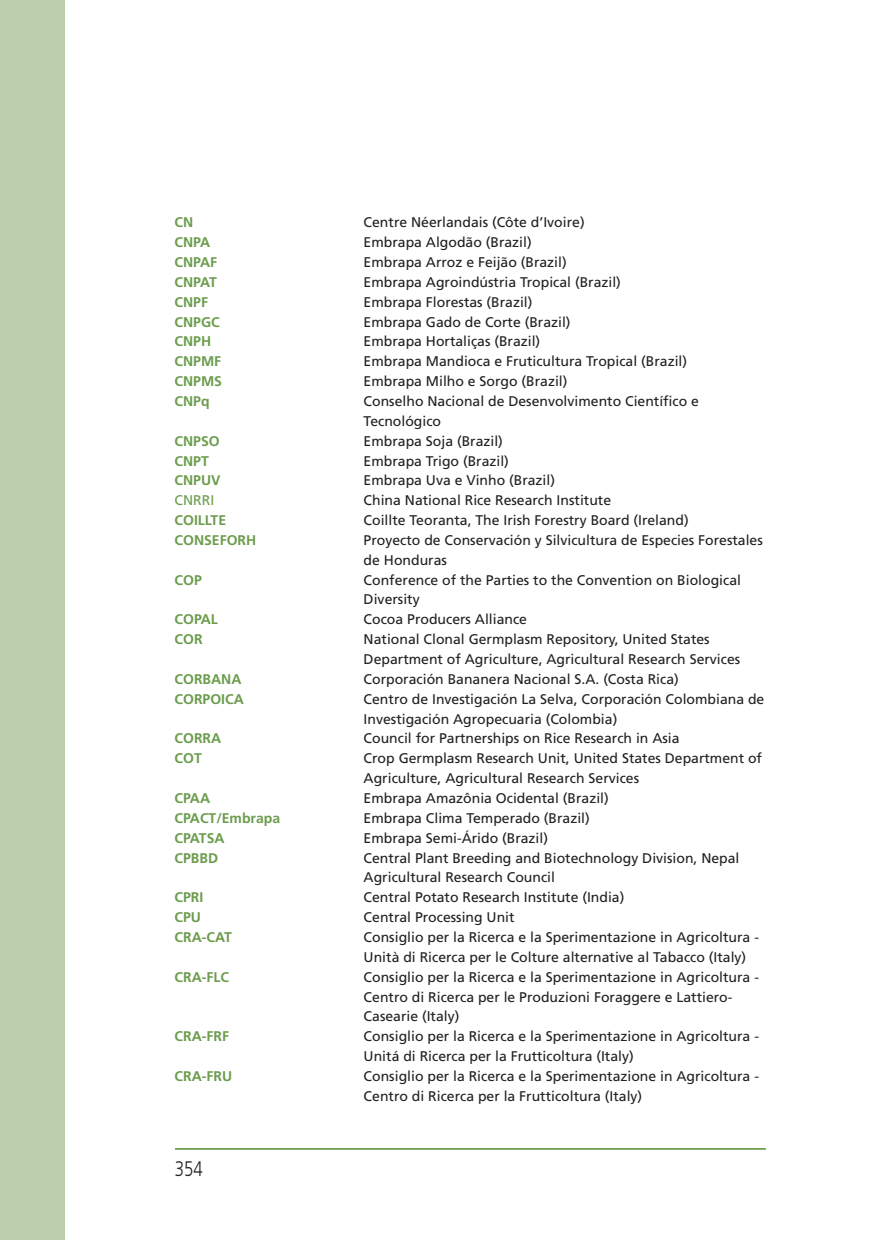
<style>
.page{position:relative;width:870px;height:1241px;background:#fff}
.page>*{position:absolute;margin:0;border:0;box-sizing:border-box;transform-origin:0 0}
.t1{font:300 21px "Frutiger LT Std";color:#231f20;scale:.8 1}
.t2{font:14px/19.8px "Frutiger LT Std";color:#231f20}
.t3{font:700 14px "Frutiger LT Std";color:#6b9c4d}
.t4{font:14px "Frutiger LT Std";color:#6b9c4d}
</style>
<div class="page">
<div style="left:1px;top:0;width:64px;height:1239px;background:#bcceab"></div>
<hr style="left:175px;top:1147px;width:591px;height:2px;background:#6b9c4d">
<p class="t3" style="left:175px;top:216px;width:20px">CN</p>
<p class="t2" style="left:364px;top:213px;width:222px">Centre Néerlandais (Côte d’Ivoire)</p>
<p class="t3" style="left:175px;top:236px;width:37px">CNPA</p>
<p class="t2" style="left:364px;top:233px;width:170px">Embrapa Algodão (Brazil)</p>
<p class="t3" style="left:175px;top:256px;width:44px">CNPAF</p>
<p class="t2" style="left:364px;top:253px;width:205px">Embrapa Arroz e Feijão (Brazil)</p>
<p class="t3" style="left:175px;top:276px;width:44px">CNPAT</p>
<p class="t2" style="left:364px;top:273px;width:259px">Embrapa Agroindústria Tropical (Brazil)</p>
<p class="t3" style="left:175px;top:296px;width:35px">CNPF</p>
<p class="t2" style="left:364px;top:292px;width:170px">Embrapa Florestas (Brazil)</p>
<p class="t3" style="left:175px;top:316px;width:47px">CNPGC</p>
<p class="t2" style="left:364px;top:312px;width:208px">Embrapa Gado de Corte (Brazil)</p>
<p class="t3" style="left:175px;top:335px;width:38px">CNPH</p>
<p class="t2" style="left:364px;top:332px;width:178px">Embrapa Hortaliças (Brazil)</p>
<p class="t3" style="left:175px;top:355px;width:48px">CNPMF</p>
<p class="t2" style="left:364px;top:352px;width:325px">Embrapa Mandioca e Fruticultura Tropical (Brazil)</p>
<p class="t3" style="left:175px;top:375px;width:49px">CNPMS</p>
<p class="t2" style="left:364px;top:372px;width:205px">Embrapa Milho e Sorgo (Brazil)</p>
<p class="t3" style="left:175px;top:395px;width:36px">CNPq</p>
<p class="t2" style="left:364px;top:392px;width:337px">Conselho Nacional de Desenvolvimento Científico e<br>Tecnológico</p>
<p class="t3" style="left:175px;top:435px;width:47px">CNPSO</p>
<p class="t2" style="left:364px;top:431px;width:141px">Embrapa Soja (Brazil)</p>
<p class="t3" style="left:175px;top:454px;width:36px">CNPT</p>
<p class="t2" style="left:364px;top:451px;width:147px">Embrapa Trigo (Brazil)</p>
<p class="t3" style="left:175px;top:474px;width:47px">CNPUV</p>
<p class="t2" style="left:364px;top:471px;width:193px">Embrapa Uva e Vinho (Brazil)</p>
<p class="t4" style="left:175px;top:494px;width:41px">CNRRI</p>
<p class="t2" style="left:364px;top:491px;width:249px">China National Rice Research Institute</p>
<p class="t3" style="left:175px;top:514px;width:53px">COILLTE</p>
<p class="t2" style="left:364px;top:511px;width:326px">Coillte Teoranta, The Irish Forestry Board (Ireland)</p>
<p class="t3" style="left:175px;top:534px;width:83px">CONSEFORH</p>
<p class="t2" style="left:364px;top:531px;width:401px">Proyecto de Conservación y Silvicultura de Especies Forestales de Honduras</p>
<p class="t3" style="left:175px;top:573px;width:29px">COP</p>
<p class="t2" style="left:364px;top:570px;width:379px">Conference of the Parties to the Convention on Biological<br>Diversity</p>
<p class="t3" style="left:175px;top:613px;width:45px">COPAL</p>
<p class="t2" style="left:364px;top:610px;width:165px">Cocoa Producers Alliance</p>
<p class="t3" style="left:175px;top:633px;width:29px">COR</p>
<p class="t2" style="left:364px;top:630px;width:378px">National Clonal Germplasm Repository, United States<br>Department of Agriculture, Agricultural Research Services</p>
<p class="t3" style="left:175px;top:673px;width:68px">CORBANA</p>
<p class="t2" style="left:364px;top:669px;width:317px">Corporación Bananera Nacional S.A. (Costa Rica)</p>
<p class="t3" style="left:175px;top:693px;width:71px">CORPOICA</p>
<p class="t2" style="left:364px;top:689px;width:402px">Centro de Investigación La Selva, Corporación Colombiana de<br>Investigación Agropecuaria (Colombia)</p>
<p class="t3" style="left:175px;top:732px;width:48px">CORRA</p>
<p class="t2" style="left:364px;top:729px;width:317px">Council for Partnerships on Rice Research in Asia</p>
<p class="t3" style="left:175px;top:752px;width:29px">COT</p>
<p class="t2" style="left:364px;top:749px;width:400px">Crop Germplasm Research Unit, United States Department of<br>Agriculture, Agricultural Research Services</p>
<p class="t3" style="left:175px;top:792px;width:37px">CPAA</p>
<p class="t2" style="left:364px;top:788px;width:247px">Embrapa Amazônia Ocidental (Brazil)</p>
<p class="t3" style="left:175px;top:812px;width:107px">CPACT/Embrapa</p>
<p class="t2" style="left:364px;top:808px;width:228px">Embrapa Clima Temperado (Brazil)</p>
<p class="t3" style="left:175px;top:831px;width:51px">CPATSA</p>
<p class="t2" style="left:364px;top:828px;width:186px">Embrapa Semi-Árido (Brazil)</p>
<p class="t3" style="left:175px;top:851px;width:45px">CPBBD</p>
<p class="t2" style="left:364px;top:848px;width:377px">Central Plant Breeding and Biotechnology Division, Nepal<br>Agricultural Research Council</p>
<p class="t3" style="left:175px;top:891px;width:30px">CPRI</p>
<p class="t2" style="left:364px;top:888px;width:262px">Central Potato Research Institute (India)</p>
<p class="t3" style="left:175px;top:911px;width:28px">CPU</p>
<p class="t2" style="left:364px;top:908px;width:152px">Central Processing Unit</p>
<p class="t3" style="left:175px;top:931px;width:59px">CRA-CAT</p>
<p class="t2" style="left:364px;top:927px;width:397px">Consiglio per la Ricerca e la Sperimentazione in Agricoltura -<br>Unità di Ricerca per le Colture alternative al Tabacco (Italy)</p>
<p class="t3" style="left:175px;top:970px;width:56px">CRA-FLC</p>
<p class="t2" style="left:364px;top:967px;width:397px">Consiglio per la Ricerca e la Sperimentazione in Agricoltura -<br>Centro di Ricerca per le Produzioni Foraggere e Lattiero-<br>Casearie (Italy)</p>
<p class="t3" style="left:175px;top:1030px;width:56px">CRA-FRF</p>
<p class="t2" style="left:364px;top:1027px;width:397px">Consiglio per la Ricerca e la Sperimentazione in Agricoltura -<br>Unitá di Ricerca per la Frutticoltura (Italy)</p>
<p class="t3" style="left:175px;top:1070px;width:59px">CRA-FRU</p>
<p class="t2" style="left:364px;top:1066px;width:397px">Consiglio per la Ricerca e la Sperimentazione in Agricoltura -<br>Centro di Ricerca per la Frutticoltura (Italy)</p>
<h1 class="t1" style="left:175px;top:1160px;width:37px">354</h1>
</div>
